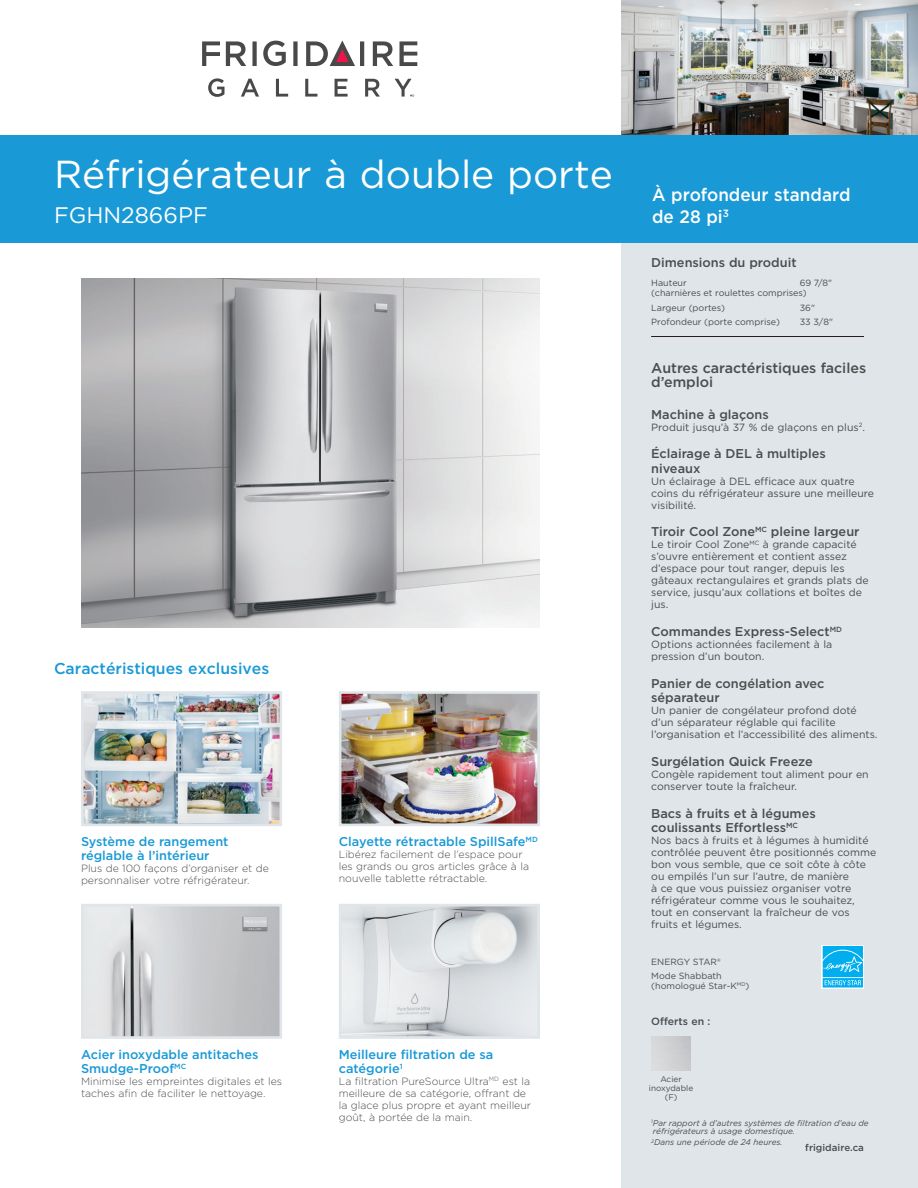
<style>
.page{position:relative;width:918px;height:1188px;background:#fff}
.page>*{position:absolute;margin:0;border:0;box-sizing:border-box;transform-origin:0 0}
.t1{font:39px "Gotham";color:#fff}
.t2{font:22.5px "Gotham";color:#fff}
.t3{font:500 18px/22.5px "Gotham";color:#fff;scale:.95 1}
.t4{font:500 15.75px "Gotham";color:#1999d6}
.t5{font:500 14.25px/13.5px "Gotham";color:#4b4c4d}
.t6{font:500 12.75px/14.2px "Gotham";color:#4b4c4d}
.t7{font:500 12.75px/14.2px "Gotham";color:#1999d6}
.t8{font:10.5px/12px "Gotham";color:#4b4c4d}
.t9{font:300 10.5px/12px "Gotham";color:#4b4c4d}
.t10{font:500 10.5px "Gotham";color:#4b4c4d}
.t11{font:500 9.75px "Gotham";letter-spacing:.005em;color:#4b4c4d}
.t12{font:9px/9.8px "Gotham";color:#4b4c4d}
.t13{font:italic 8.25px/8.2px "Gotham";color:#4b4c4d}
.t14{font:8.25px/9px "Gotham";color:#4b4c4d;text-align:center}
</style>
<div class="page">
<div style="left:621px;top:0;width:297px;height:1188px;background:#dfe5e9"></div>
<img style="left:621px;top:0;width:297px;height:135px">
<hr style="left:651px;top:336px;width:213px;height:1px;background:#231f20">
<div style="left:0;top:135px;width:918px;height:108px;background:#1999d6"></div>
<img style="left:82px;top:278px;width:457px;height:350px">
<img style="left:343px;top:695px;width:193px;height:127px">
<div style="left:339px;top:691px;width:201px;height:135px;border:3px solid #dfe5e9"></div>
<img style="left:85px;top:695px;width:193px;height:127px">
<div style="left:81px;top:691px;width:201px;height:135px;border:3px solid #dfe5e9"></div>
<svg style="left:822px;top:945px;width:42px;height:43px"></svg>
<svg style="left:823px;top:946px;width:40px;height:42px;background:#2abbf1"></svg>
<img style="left:343px;top:908px;width:193px;height:127px">
<div style="left:339px;top:904px;width:201px;height:135px;border:3px solid #dfe5e9"></div>
<img style="left:85px;top:908px;width:193px;height:127px">
<div style="left:81px;top:904px;width:201px;height:135px;border:3px solid #dfe5e9"></div>
<svg style="left:208px;top:78px;width:17px;height:19px"></svg>
<svg style="left:241px;top:79px;width:18px;height:18px"></svg>
<svg style="left:276px;top:79px;width:12px;height:18px"></svg>
<svg style="left:305px;top:79px;width:12px;height:18px"></svg>
<svg style="left:335px;top:79px;width:13px;height:18px"></svg>
<svg style="left:365px;top:79px;width:15px;height:18px"></svg>
<svg style="left:263px;top:41px;width:23px;height:25px"></svg>
<svg style="left:400px;top:41px;width:17px;height:25px"></svg>
<svg style="left:202px;top:41px;width:18px;height:25px"></svg>
<svg style="left:226px;top:41px;width:20px;height:25px"></svg>
<svg style="left:252px;top:41px;width:5px;height:25px"></svg>
<svg style="left:293px;top:41px;width:5px;height:25px"></svg>
<svg style="left:373px;top:41px;width:20px;height:25px"></svg>
<svg style="left:306px;top:40px;width:58px;height:26px"></svg>
<svg style="left:395px;top:79px;width:19px;height:18px"></svg>
<h1 class="t1" style="left:54px;top:149px;width:560px">Réfrigérateur à double porte</h1>
<h2 class="t2" style="left:54px;top:201px;width:155px">FGHN2866PF</h2>
<h3 class="t4" style="left:54px;top:658px;width:217px">Caractéristiques exclusives</h3>
<p class="t7" style="left:81px;top:834px;width:149px">Système de rangement réglable à l’intérieur</p>
<p class="t9" style="left:81px;top:862px;width:189px">Plus de 100 façons d’organiser et de personnaliser votre réfrigérateur.</p>
<p class="t7" style="left:339px;top:834px;width:201px">Clayette rétractable SpillSafe<sup>MD</sup></p>
<p class="t9" style="left:339px;top:848px;width:192px">Libérez facilement de l’espace pour les grands ou gros articles grâce à la nouvelle tablette rétractable.</p>
<p class="t7" style="left:81px;top:1047px;width:179px">Acier inoxydable antitaches<br>Smudge-Proof<sup>MC</sup></p>
<p class="t9" style="left:81px;top:1075px;width:203px">Minimise les empreintes digitales et les taches afin de faciliter le nettoyage.</p>
<p class="t7" style="left:339px;top:1047px;width:156px">Meilleure filtration de sa catégorie<sup>1</sup></p>
<p class="t9" style="left:339px;top:1075px;width:194px">La filtration PureSource Ultra<sup>MD</sup> est la meilleure de sa catégorie, offrant de la glace plus propre et ayant meilleur goût, à portée de la main.</p>
<h3 class="t3" style="left:652px;top:183px;width:210px">À profondeur standard de 28 pi<sup>3</sup></h3>
<p class="t6" style="left:651px;top:255px;width:147px">Dimensions du produit</p>
<p class="t12" style="left:651px;top:278px;width:37px">Hauteur</p>
<p class="t12" style="left:651px;top:278px;width:182px;text-indent:149px">69 7/8" (charnières et roulettes comprises)</p>
<p class="t12" style="left:651px;top:302px;width:75px">Largeur (portes)</p>
<p class="t12" style="left:800px;top:302px;width:17px">36"</p>
<p class="t12" style="left:651px;top:317px;width:130px">Profondeur (porte comprise)</p>
<p class="t12" style="left:800px;top:317px;width:35px">33 3/8"</p>
<h3 class="t5" style="left:651px;top:361px;width:216px">Autres caractéristiques faciles d’emploi</h3>
<p class="t6" style="left:651px;top:407px;width:119px">Machine à glaçons</p>
<p class="t8" style="left:651px;top:421px;width:215px">Produit jusqu’à 37 % de glaçons en plus<sup>2</sup>.</p>
<p class="t6" style="left:651px;top:447px;width:176px">Éclairage à DEL à multiples niveaux</p>
<p class="t8" style="left:651px;top:475px;width:224px">Un éclairage à DEL efficace aux quatre coins du réfrigérateur assure une meilleure visibilité.</p>
<p class="t6" style="left:651px;top:525px;width:210px">Tiroir Cool Zone<sup>MC</sup> pleine largeur</p>
<p class="t8" style="left:651px;top:538px;width:219px">Le tiroir Cool Zone<sup>MC</sup> à grande capacité s’ouvre entièrement et contient assez d’espace pour tout ranger, depuis les gâteaux rectangulaires et grands plats de service, jusqu’aux collations et boîtes de jus.</p>
<p class="t6" style="left:651px;top:624px;width:192px">Commandes Express-Select<sup>MD</sup></p>
<p class="t8" style="left:651px;top:638px;width:183px">Options actionnées facilement à la pression d’un bouton.</p>
<p class="t6" style="left:651px;top:676px;width:175px">Panier de congélation avec séparateur</p>
<p class="t8" style="left:651px;top:704px;width:228px">Un panier de congélateur profond doté d’un séparateur réglable qui facilite l’organisation et l’accessibilité des aliments.</p>
<p class="t6" style="left:651px;top:754px;width:163px">Surgélation Quick Freeze</p>
<p class="t8" style="left:651px;top:768px;width:219px">Congèle rapidement tout aliment pour en conserver toute la fraîcheur.</p>
<p class="t6" style="left:651px;top:806px;width:166px">Bacs à fruits et à légumes coulissants Effortless<sup>MC</sup></p>
<p class="t8" style="left:651px;top:834px;width:227px">Nos bacs à fruits et à légumes à humidité contrôlée peuvent être positionnés comme bon vous semble, que ce soit côte à côte ou empilés l’un sur l’autre, de manière<br>à ce que vous puissiez organiser votre réfrigérateur comme vous le souhaitez, tout en conservant la fraîcheur de vos fruits et légumes.</p>
<p class="t12" style="left:651px;top:954px;width:72px;line-height:14.5px">ENERGY STAR®<br>Mode Shabbath</p>
<p class="t12" style="left:651px;top:981px;width:100px">(homologué Star-K<sup>MD</sup>)</p>
<p class="t10" style="left:651px;top:1015px;width:61px">Offerts en :</p>
<p class="t14" style="left:649px;top:1074px;width:46px">Acier inoxydable (F)</p>
<p class="t13" style="left:651px;top:1118px;width:219px"><sup>1</sup>Par rapport à d’autres systèmes de filtration d’eau de réfrigérateurs à usage domestique.</p>
<p class="t13" style="left:651px;top:1138px;width:133px"><sup>2</sup>Dans une période de 24 heures.</p>
<p class="t11" style="left:805px;top:1141px;width:60px">frigidaire.ca</p>
</div>
